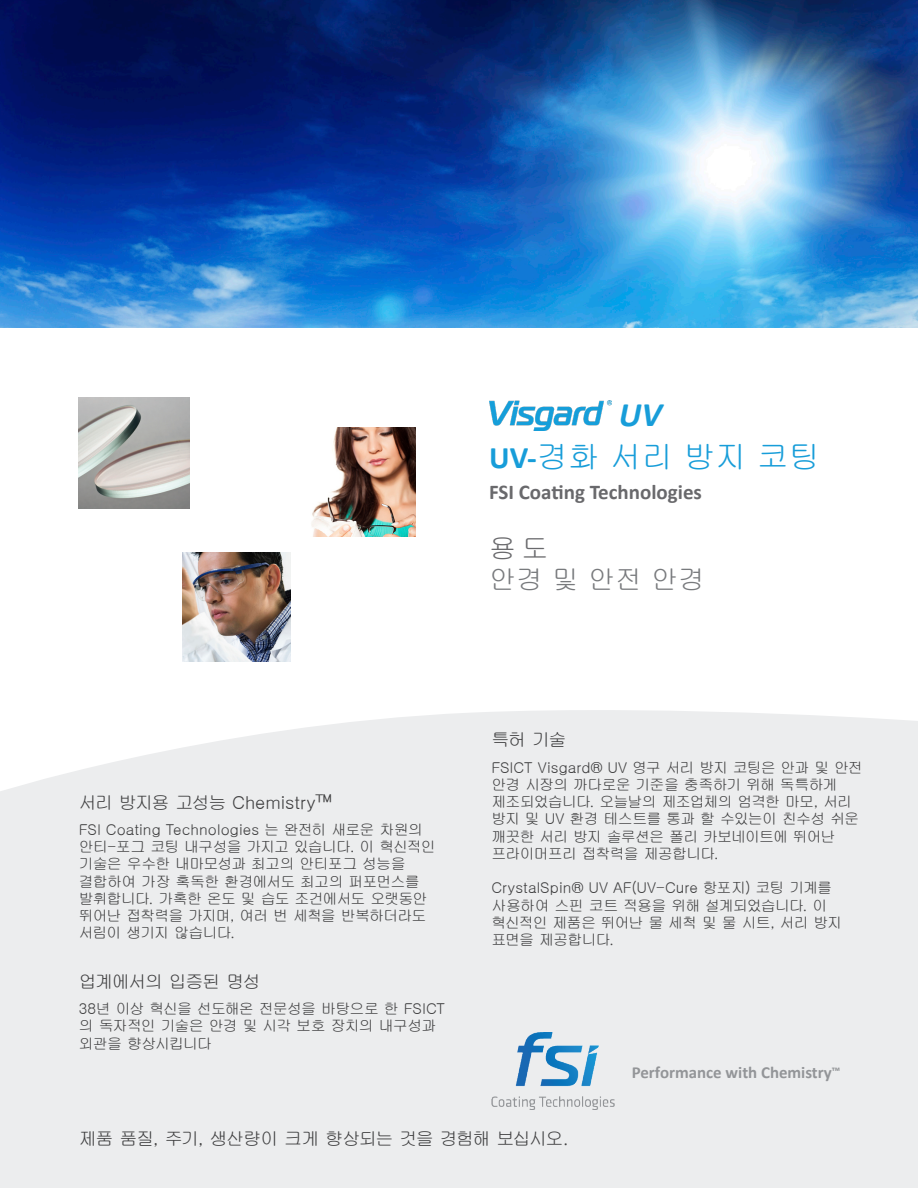
<style>
.page{position:relative;width:918px;height:1188px;background:#fff}
.page>*{position:absolute;margin:0;border:0;box-sizing:border-box;transform-origin:0 0}
.t1{font:italic 700 34.5px "Calibri";color:#179dd9}
.t2{font:31.5px "Gulim";color:#179dd9}
.t3{font:27px "Gulim";color:#787a7d}
.t4{font:27px "Gulim";color:#69696c}
.t5{font:700 21px "Calibri";color:#69696c}
.t6{font:18px "Gulim";letter-spacing:-.075em;color:#3e3e3f}
.t7{font:18px "Gulim";letter-spacing:-.005em;color:#3e3e3f}
.t8{font:700 16.8px "Calibri";color:#939598}
.t9{font:15px/17.2px "Gulim";letter-spacing:-.06em;color:#3e3e3f}
.s1{font-family:"Calibri";font-weight:700}
</style>
<div class="page">
<div style="left:0;top:710px;width:918px;height:478px;background:#ecedee"></div>
<img style="left:489px;top:401px;width:122px;height:30px">
<img style="left:79px;top:397px;width:111px;height:112px">
<img style="left:182px;top:553px;width:109px;height:109px">
<img style="left:311px;top:428px;width:105px;height:109px">
<img style="left:491px;top:1033px;width:124px;height:76px">
<img style="left:0;top:0;width:918px;height:328px">
<p class="t1" style="left:619px;top:390px;width:44px">UV</p>
<p class="t2" style="left:489px;top:441px;width:332px"><span class="s1">UV-</span>경화 서리 방지 코팅</p>
<p class="t5" style="left:489px;top:477px;width:214px">FSI Coating Technologies</p>
<p class="t4" style="left:489px;top:534px;width:61px">용도</p>
<p class="t3" style="left:489px;top:566px;width:217px">안경 및 안전 안경</p>
<p class="t7" style="left:79px;top:793px;width:255px">서리 방지용 고성능 Chemistry™</p>
<p class="t9" style="left:79px;top:821px;width:358px">FSI Coating Technologies 는 완전히 새로운 차원의 안티-포그 코팅 내구성을 가지고 있습니다. 이 혁신적인 기술은 우수한 내마모성과 최고의 안티포그 성능을 결합하여 가장 혹독한 환경에서도 최고의 퍼포먼스를 발휘합니다. 가혹한 온도 및 습도 조건에서도 오랫동안 뛰어난 접착력을 가지며, 여러 번 세척을 반복하더라도 서림이 생기지 않습니다.</p>
<p class="t6" style="left:79px;top:972px;width:184px">업계에서의 입증된 명성</p>
<p class="t9" style="left:79px;top:1000px;width:368px">38년 이상 혁신을 선도해온 전문성을 바탕으로 한 FSICT 의 독자적인 기술은 안경 및 시각 보호 장치의 내구성과 외관을 향상시킵니다</p>
<p class="t6" style="left:491px;top:731px;width:77px">특허 기술</p>
<p class="t9" style="left:491px;top:759px;width:373px">FSICT Visgard® UV 영구 서리 방지 코팅은 안과 및 안전 안경 시장의 까다로운 기준을 충족하기 위해 독특하게 제조되었습니다. 오늘날의 제조업체의 엄격한 마모, 서리 방지 및 UV 환경 테스트를 통과 할 수있는이 친수성 쉬운 깨끗한 서리 방지 솔루션은 폴리 카보네이트에 뛰어난 프라이머프리 접착력을 제공합니다.</p>
<p class="t9" style="left:491px;top:879px;width:352px">CrystalSpin® UV AF(UV-Cure 항포지) 코팅 기계를 사용하여 스핀 코트 적용을 위해 설계되었습니다. 이 혁신적인 제품은 뛰어난 물 세척 및 물 시트, 서리 방지 표면을 제공합니다.</p>
<p class="t8" style="left:632px;top:1060px;width:210px">Performance with Chemistry<sup>™</sup></p>
<p class="t6" style="left:79px;top:1129px;width:491px">제품 품질, 주기, 생산량이 크게 향상되는 것을 경험해 보십시오.</p>
</div>
